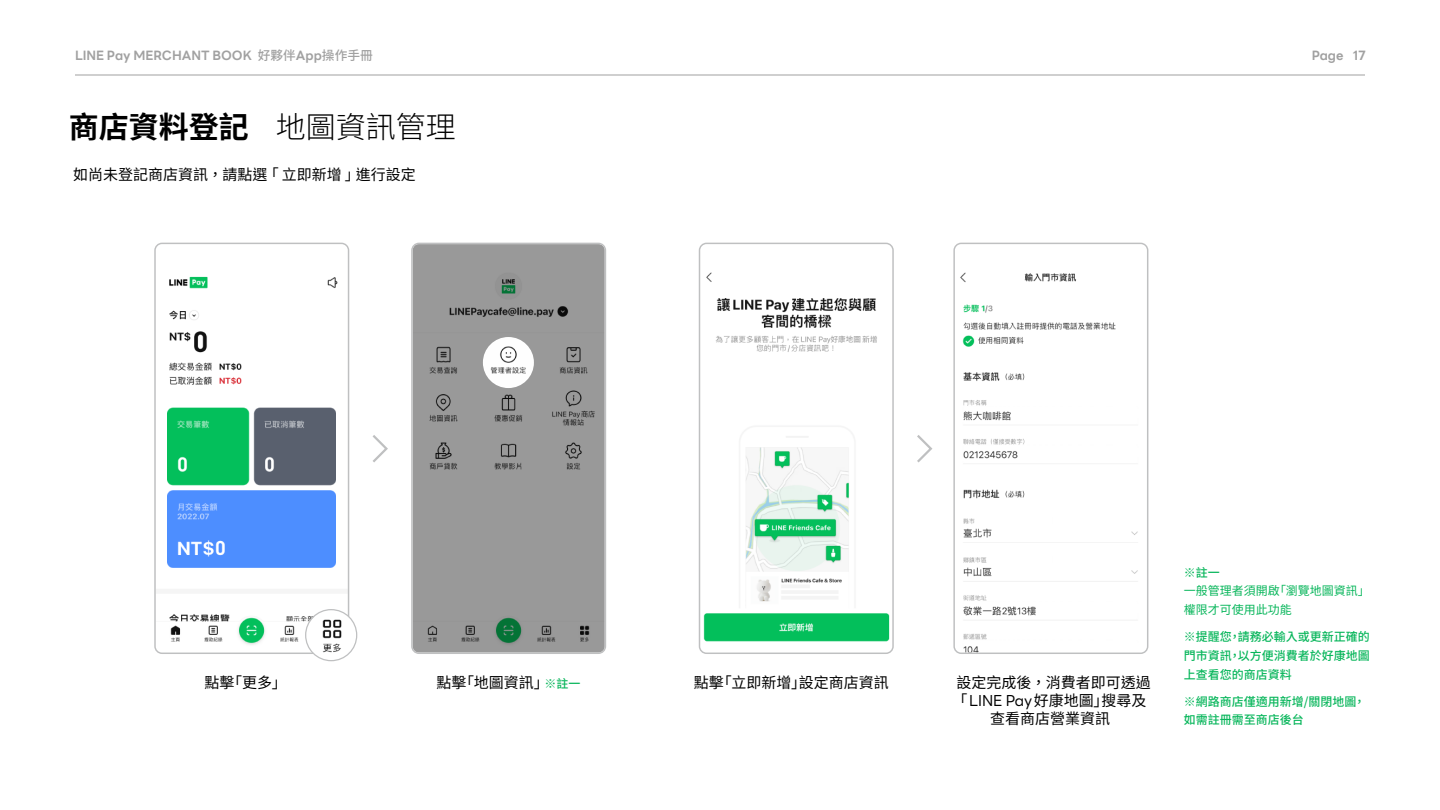
<style>
.page{position:relative;width:1440px;height:810px;background:#fff}
.page>*{position:absolute;margin:0;border:0;box-sizing:border-box;transform-origin:0 0}
.t1{font:700 30px "Noto Sans CJ Ktc";color:#000}
.t2{font:15px/18px "Noto Sans CJ Ktc";color:#000;text-align:center}
.t3{font:700 12.75px "LINE Seed";color:#a1a1a1}
.t4{font:500 12px/18.8px "Noto Sans CJ Ktc";color:#08b65b;text-align:justify}
.t5{font:12px/18.8px "Noto Sans CJ Ktc";color:#08b65b}
.t6{font:7.5px "Noto Sans CJ Ktc";color:#949494}
.s1{font-family:"Noto Sans CJ Ktc";font-weight:500}
.s2{font-weight:300}
.s3{font-size:12px;color:#08b65b}
.s4{font-weight:500;font-size:12px;color:#08b65b}
.s5{font-family:"LINE Seed Sans"}
.s6{font-weight:500}
.s7{font-weight:400}
</style>
<div class="page">
<svg style="left:372px;top:435px;width:16px;height:28px"></svg>
<svg style="left:154px;top:243px;width:195px;height:411px"></svg>
<img style="left:306px;top:610px;width:51px;height:51px;border-radius:26px">
<div style="left:305px;top:609px;width:52px;height:52px;border:1px solid #bfc0c1;border-radius:50%"></div>
<hr style="left:75px;top:75px;width:1290px;height:1px;background:#a1a1a1">
<svg style="left:917px;top:435px;width:16px;height:28px"></svg>
<svg style="left:699px;top:243px;width:195px;height:411px"></svg>
<svg style="left:953px;top:243px;width:195px;height:411px"></svg>
<div style="left:831px;top:334px;width:30px;height:10px;background:#fff"></div>
<svg style="left:411px;top:243px;width:195px;height:411px;background:#989998"></svg>
<p class="t3" style="left:75px;top:50px;width:299px">LINE Pay MERCHANT BOOK <span class="s1">好夥伴</span>App<span class="s1">操作手冊</span></p>
<p class="t3" style="left:1312px;top:50px;width:56px">Page 17</p>
<h1 class="t1" style="left:69px;top:110px;width:389px">商店資料登記 <span class="s2">地圖資訊管理</span></h1>
<p class="t2" style="left:73px;top:165px;width:344px">如尚未登記商店資訊 ， 請點選 「 立即新增 」進行設定</p>
<p class="t6" style="left:831px;top:335px;width:32px">好康地圖</p>
<p class="t2" style="left:205px;top:674px;width:84px">點擊「更多」</p>
<p class="t2" style="left:436px;top:674px;width:145px">點擊「地圖資訊」<span class="s3">※</span><span class="s4">註一</span></p>
<p class="t2" style="left:694px;top:674px;width:196px">點擊「立即新增」設定商店資訊</p>
<p class="t2" style="left:953px;top:674px;width:200px">設定完成後 ， 消費者即可透過「<span class="s5">LINE Pay</span>好康地圖」搜尋及查看商店營業資訊</p>
<p class="t5" style="left:1184px;top:563px;width:187px">※<span class="s6">註一<br></span>一般管理者須開啟「瀏覽地圖資訊」權限才可使用此功能</p>
<p class="t4" style="left:1184px;top:628px;width:187px"><span class="s7">※</span>提醒您，請務必輸入或更新正確的門市資訊，以方便消費者於好康地圖上查看您的商店資料</p>
<p class="t4" style="left:1184px;top:692px;width:183px">※網路商店僅適用新增/關閉地圖，如需註冊需至商店後台</p>
</div>
